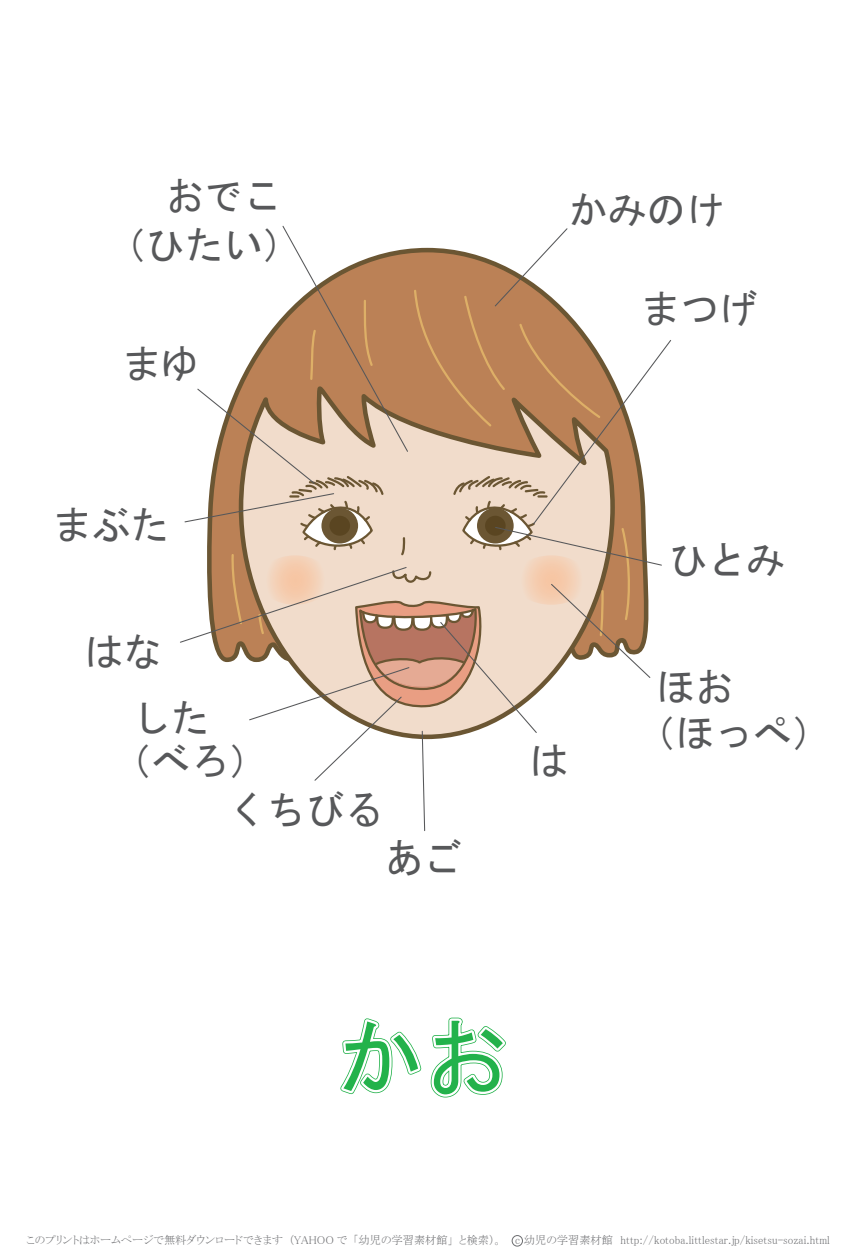
<style>
.page{position:relative;width:851px;height:1259px;background:#fff}
.page>*{position:absolute;margin:0;border:0;box-sizing:border-box;transform-origin:0 0}
.t1{font:85.5px "MS Gothic";color:#23b24b}
.t2{font:39.6px/48.6px "MS Gothic";color:#57585a}
.t3{font:11.4px "MS P Mincho";color:#6c6d70}
</style>
<div class="page">
<svg style="left:180px;top:226px;width:491px;height:605px"></svg>
<div style="left:511px;top:1235px;width:12px;height:11px;border:1px solid #6c6d70;border-radius:50%"></div>
<h2 class="t2" style="left:107px;top:172px;width:196px;text-indent:58px">おでこ（ひたい）</h2>
<h2 class="t2" style="left:123px;top:340px;width:79px">まゆ</h2>
<h2 class="t2" style="left:53px;top:500px;width:118px">まぶた</h2>
<h2 class="t2" style="left:84px;top:627px;width:79px">はな</h2>
<h2 class="t2" style="left:113px;top:697px;width:157px;line-height:42.3px;text-indent:19px">した<br>（べろ）</h2>
<h2 class="t2" style="left:228px;top:785px;width:157px">くちびる</h2>
<h2 class="t2" style="left:384px;top:833px;width:79px">あご</h2>
<h2 class="t2" style="left:569px;top:185px;width:157px">かみのけ</h2>
<h2 class="t2" style="left:641px;top:285px;width:118px">まつげ</h2>
<h2 class="t2" style="left:529px;top:736px;width:40px">は</h2>
<h2 class="t2" style="left:668px;top:536px;width:118px">ひとみ</h2>
<h2 class="t2" style="left:636px;top:663px;width:196px;line-height:45.9px;text-indent:19px">ほお<br>（ほっぺ）</h2>
<h1 class="t1" style="left:338px;top:1015px;width:173px">かお</h1>
<p class="t3" style="left:26px;top:1233px;width:804px">このプリントはホームページで無料ダウンロードできます（YAHOO で「幼児の学習素材館」と検索）。　c 幼児の学習素材館　http://kotoba.littlestar.jp/kisetsu-sozai.html</p>
</div>
